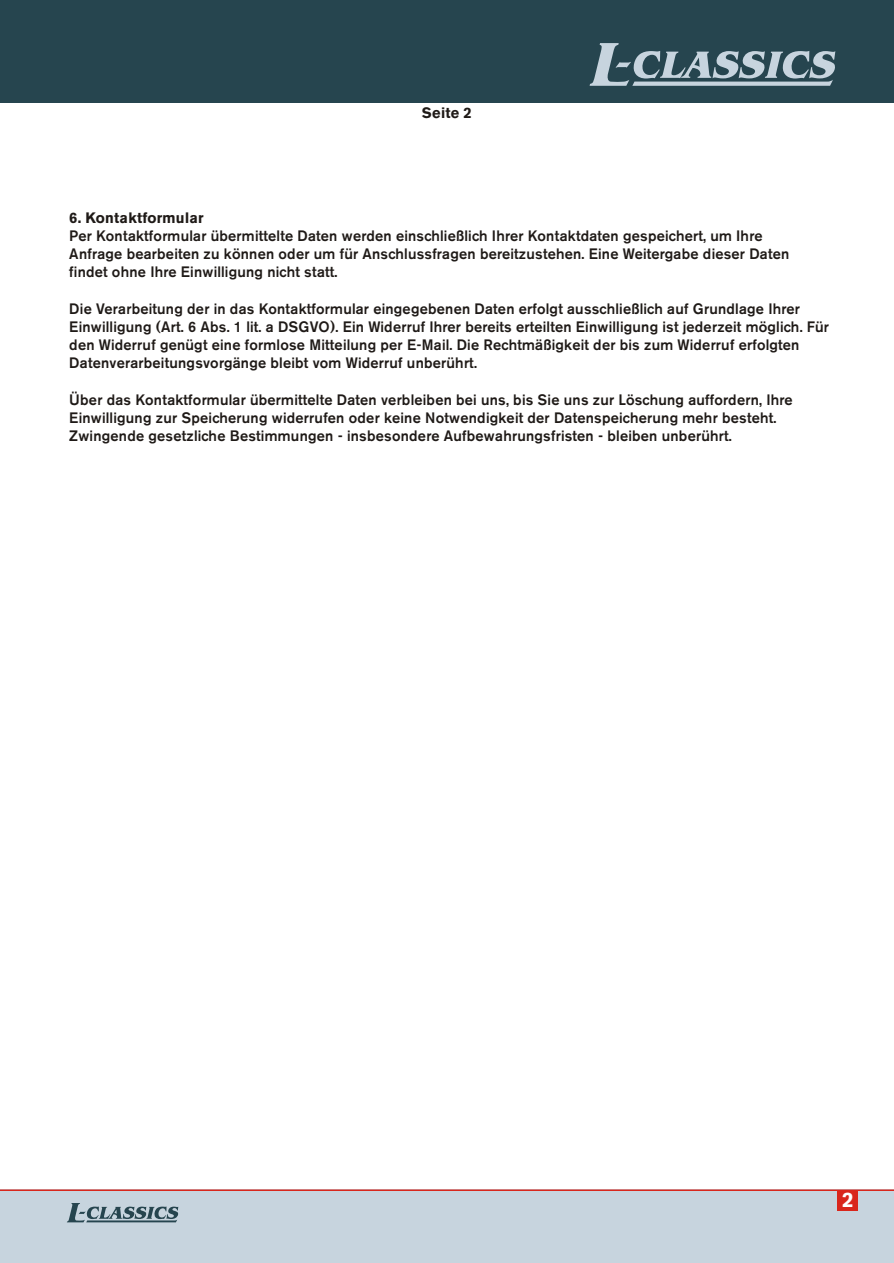
<style>
.page{position:relative;width:894px;height:1263px;background:#fff}
.page>*{position:absolute;margin:0;border:0;box-sizing:border-box;transform-origin:0 0}
.t1{font:700 20.85px "Volvo Sans";color:#fff}
.t2{font:500 15px/18.1px "Volvo Sans";color:#1f1a17}
.t3{font:700 15px "Volvo Sans";color:#1f1a17}
</style>
<div class="page">
<div style="left:0;top:1190px;width:894px;height:73px;background:#c7d4de"></div>
<hr style="left:0;top:1190px;width:894px;height:1px;background:#d9261c">
<div style="left:0;top:0;width:894px;height:103px;background:#26454f"></div>
<svg style="left:590px;top:43px;width:245px;height:43px"></svg>
<svg style="left:67px;top:1203px;width:111px;height:19px"></svg>
<div style="left:838px;top:1190px;width:20px;height:20px;background:#d9261c"></div>
<p class="t3" style="left:422px;top:107px;width:51px">Seite 2</p>
<p class="t3" style="left:69px;top:211px;width:136px">6. Kontaktformular</p>
<p class="t2" style="left:69px;top:227px;width:722px">Per Kontaktformular übermittelte Daten werden einschließlich Ihrer Kontaktdaten gespeichert, um Ihre<br>Anfrage bearbeiten zu können oder um für Anschlussfragen bereitzustehen. Eine Weitergabe dieser Daten findet ohne Ihre Einwilligung nicht statt.</p>
<p class="t2" style="left:69px;top:300px;width:761px">Die Verarbeitung der in das Kontaktformular eingegebenen Daten erfolgt ausschließlich auf Grundlage Ihrer Einwilligung (Art. 6 Abs. 1 lit. a DSGVO). Ein Widerruf Ihrer bereits erteilten Einwilligung ist jederzeit möglich. Für den Widerruf genügt eine formlose Mitteilung per E-Mail. Die Rechtmäßigkeit der bis zum Widerruf erfolgten Datenverarbeitungsvorgänge bleibt vom Widerruf unberührt.</p>
<p class="t2" style="left:69px;top:391px;width:725px">Über das Kontaktformular übermittelte Daten verbleiben bei uns, bis Sie uns zur Löschung auffordern, Ihre<br>Einwilligung zur Speicherung widerrufen oder keine Notwendigkeit der Datenspeicherung mehr besteht.<br>Zwingende gesetzliche Bestimmungen - insbesondere Aufbewahrungsfristen - bleiben unberührt.</p>
<h1 class="t1" style="left:842px;top:1192px;width:13px">2</h1>
</div>
